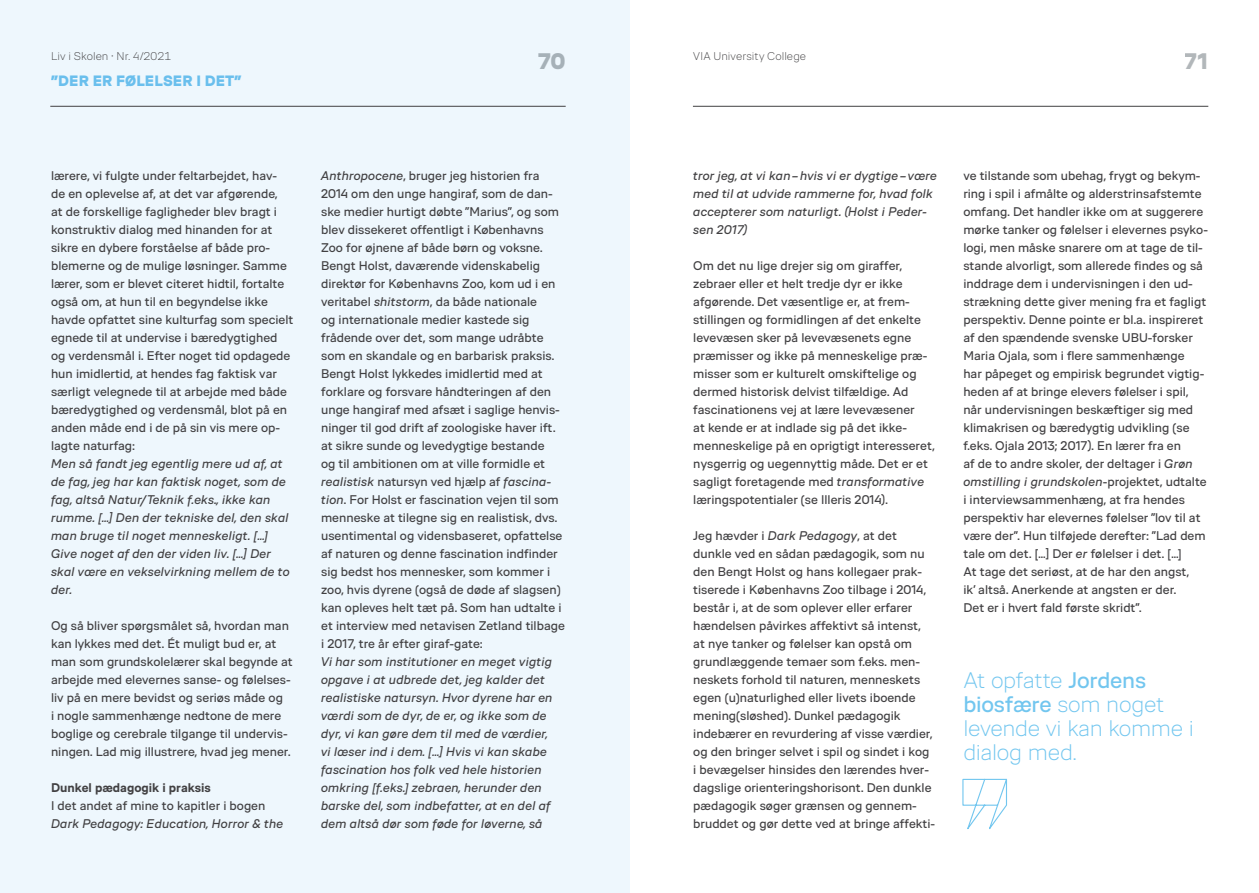
<style>
.page{position:relative;width:1259px;height:893px;background:#fff}
.page>*{position:absolute;margin:0;border:0;box-sizing:border-box;transform-origin:0 0}
.t1{font:300 22.5px/24px "VIA Type";letter-spacing:-.015em;color:#72c6ef}
.t2{font:900 22.5px "VIA Type";color:#b2b7ba}
.t3{font:900 15px "VIA Type";letter-spacing:.01em;color:#72c6ef}
.t4{font:12.6px/18px "VIA Type";color:#414042}
.t5{font:italic 12.6px/18px "VIA Type";color:#414042}
.t6{font:700 12.6px "VIA Type";color:#414042}
.t7{font:300 11.25px "VIA Type";letter-spacing:.01em;color:#414042}
.s1{font-style:italic}
.s2{font-weight:400}
</style>
<div class="page">
<div style="left:0;top:0;width:629px;height:893px;background:#eef7fd"></div>
<hr style="left:50px;top:106px;width:516px;height:1px;background:#414042">
<hr style="left:693px;top:106px;width:515px;height:1px;background:#414042">
<svg style="left:962px;top:778px;width:45px;height:52px"></svg>
<p class="t7" style="left:51px;top:50px;width:122px">Liv i Skolen • Nr. 4/2021</p>
<p class="t7" style="left:693px;top:50px;width:114px">VIA University College</p>
<h1 class="t2" style="left:538px;top:47px;width:29px">70</h1>
<h1 class="t2" style="left:1185px;top:47px;width:25px">71</h1>
<p class="t3" style="left:51px;top:71px;width:192px">”DER ER FØLELSER I DET”</p>
<p class="t4" style="left:51px;top:167px;width:244px">lærere, vi fulgte under feltarbejdet, hav&shy;de en oplevelse af, at det var afgørende,<br>at de forskellige fagligheder blev bragt i konstruktiv dialog med hinanden for at sikre en dybere forståelse af både pro&shy;blemerne og de mulige løsninger. Samme lærer, som er blevet citeret hidtil, fortalte også om, at hun til en begyndelse ikke havde opfattet sine kulturfag som specielt egnede til at undervise i bæredygtighed og verdensmål i. Efter noget tid opdagede hun imidlertid, at hendes fag faktisk var særligt velegnede til at arbejde med både bæredygtighed og verdensmål, blot på en anden måde end i de på sin vis mere op&shy;lagte naturfag:</p>
<p class="t5" style="left:51px;top:455px;width:240px">Men så fandt jeg egentlig mere ud af, at de fag, jeg har kan faktisk noget, som de fag, altså Natur/Teknik f.eks., ikke kan rumme. […] Den der tekniske del, den skal man bruge til noget menneskeligt. […] Give noget af den der viden liv. […] Der skal være en vekselvirkning mellem de to der.</p>
<p class="t4" style="left:51px;top:617px;width:243px">Og så bliver spørgsmålet så, hvordan man kan lykkes med det. Ét muligt bud er, at man som grundskolelærer skal begynde at arbejde med elevernes sanse- og følelses&shy;liv på en mere bevidst og seriøs måde og<br>i nogle sammenhænge nedtone de mere boglige og cerebrale tilgange til undervis&shy;ningen. Lad mig illustrere, hvad jeg mener.</p>
<p class="t6" style="left:51px;top:780px;width:161px">Dunkel pædagogik i praksis</p>
<p class="t4" style="left:51px;top:797px;width:216px">I det andet af mine to kapitler i bogen</p>
<p class="t5" style="left:51px;top:815px;width:234px">Dark Pedagogy: Education, Horror &amp; the</p>
<p class="t4" style="left:321px;top:167px;width:245px"><span class="s1">Anthropocene</span>, bruger jeg historien fra 2014 om den unge hangiraf, som de dan&shy;ske medier hurtigt døbte ”Marius”, og som blev dissekeret offentligt i Københavns Zoo for øjnene af både børn og voksne.<br>Bengt Holst, daværende videnskabelig direktør for Københavns Zoo, kom ud i en veritabel <span class="s1">shitstorm</span>, da både nationale<br>og internationale medier kastede sig frådende over det, som mange udråbte som en skandale og en barbarisk praksis.<br>Bengt Holst lykkedes imidlertid med at forklare og forsvare håndteringen af den unge hangiraf med afsæt i saglige henvis&shy;ninger til god drift af zoologiske haver ift. at sikre sunde og levedygtige bestande<br>og til ambitionen om at ville formidle et <span class="s1">realistisk</span> natursyn ved hjælp af <span class="s1">fascina&shy;tion</span>. For Holst er fascination vejen til som menneske at tilegne sig en realistisk, dvs. usentimental og vidensbaseret, opfattelse af naturen og denne fascination indfinder sig bedst hos mennesker, som kommer i zoo, hvis dyrene (også de døde af slagsen) kan opleves helt tæt på. Som han udtalte i et interview med netavisen Zetland tilbage i 2017, tre år efter giraf-gate:</p>
<p class="t5" style="left:321px;top:653px;width:233px">Vi har som institutioner en meget vigtig opgave i at udbrede det, jeg kalder det realistiske natursyn. Hvor dyrene har en værdi som de dyr, de er, og ikke som de dyr, vi kan gøre dem til med de værdier, vi læser ind i dem. […] Hvis vi kan skabe fascination hos folk ved hele historien omkring [f.eks.] zebraen, herunder den barske del, som indbefatter, at en del af dem altså dør som føde for løverne, så</p>
<p class="t5" style="left:693px;top:167px;width:245px">tror jeg, at vi kan–hvis vi er dygtige–være med til at udvide rammerne for, hvad folk accepterer som naturligt. (Holst i Peder&shy;sen 2017)</p>
<p class="t4" style="left:693px;top:257px;width:243px">Om det nu lige drejer sig om giraffer, zebraer eller et helt tredje dyr er ikke afgørende. Det væsentlige er, at frem&shy;stillingen og formidlingen af det enkelte levevæsen sker på levevæsenets egne præmisser og ikke på menneskelige præ&shy;misser som er kulturelt omskiftelige og dermed historisk delvist tilfældige. Ad fascinationens vej at lære levevæsener<br>at kende er at indlade sig på det ikke&shy;menneskelige på en oprigtigt interesseret, nysgerrig og uegennyttig måde. Det er et sagligt foretagende med <span class="s1">transformative </span>læringspotentialer (se Illeris 2014).</p>
<p class="t4" style="left:693px;top:527px;width:243px">Jeg hævder i <span class="s1">Dark Pedagogy</span>, at det dunkle ved en sådan pædagogik, som nu den Bengt Holst og hans kollegaer prak&shy;tiserede i Københavns Zoo tilbage i 2014, består i, at de som oplever eller erfarer hændelsen påvirkes affektivt så intenst, at nye tanker og følelser kan opstå om grundlæggende temaer som f.eks. men&shy;neskets forhold til naturen, menneskets egen (u)naturlighed eller livets iboende mening(sløshed). Dunkel pædagogik indebærer en revurdering af visse værdier, og den bringer selvet i spil og sindet i kog i bevægelser hinsides den lærendes hver&shy;dagslige orienteringshorisont. Den dunkle pædagogik søger grænsen og gennem&shy;bruddet og gør dette ved at bringe affekti-</p>
<p class="t4" style="left:963px;top:167px;width:246px">ve tilstande som ubehag, frygt og bekym&shy;ring i spil i afmålte og alderstrinsafstemte omfang. Det handler ikke om at suggerere mørke tanker og følelser i elevernes psyko&shy;logi, men måske snarere om at tage de til&shy;stande alvorligt, som allerede findes og så inddrage dem i undervisningen i den ud&shy;strækning dette giver mening fra et fagligt perspektiv. Denne pointe er bl.a. inspireret af den spændende svenske UBU-forsker Maria Ojala, som i flere sammenhænge<br>har påpeget og empirisk begrundet vigtig&shy;heden af at bringe elevers følelser i spil, når undervisningen beskæftiger sig med klimakrisen og bæredygtig udvikling (se f.eks. Ojala 2013; 2017). En lærer fra en<br>af de to andre skoler, der deltager i <span class="s1">Grøn omstilling i grundskolen</span>-projektet, udtalte i interviewsammenhæng, at fra hendes perspektiv har elevernes følelser ”lov til at være der”. Hun tilføjede derefter: ”Lad dem tale om det. […] Der <span class="s1">er</span> følelser i det. […]<br>At tage det seriøst, at de har den angst,<br>ik’ altså. Anerkende at angsten er der.<br>Det er i hvert fald første skridt”.</p>
<h1 class="t1" style="left:963px;top:668px;width:232px">At opfatte <span class="s2">Jordens biosfære</span> som noget levende vi kan komme i dialog med.</h1>
</div>
